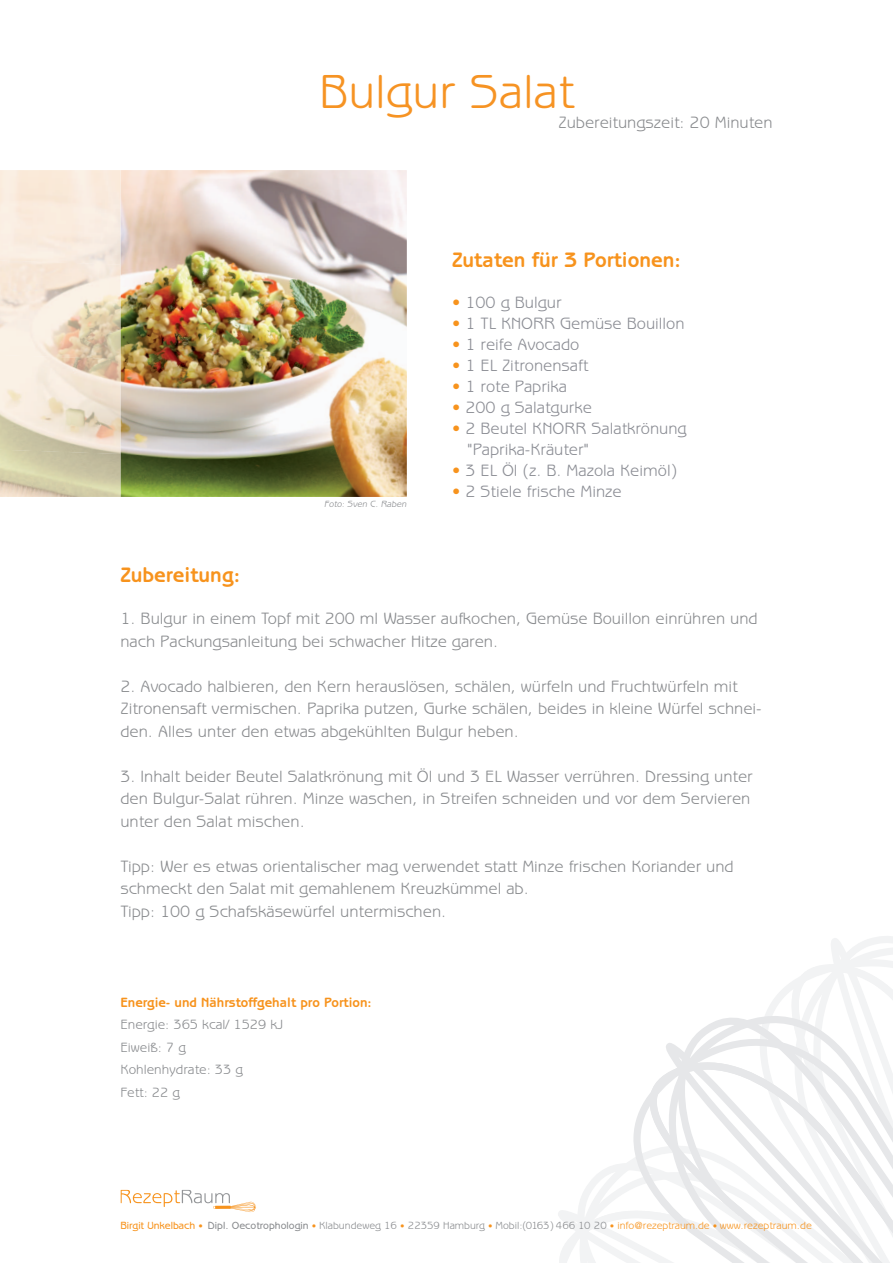
<style>
.page{position:relative;width:893px;height:1263px;background:#fff}
.page>*{position:absolute;margin:0;border:0;box-sizing:border-box;transform-origin:0 0}
.t1{font:48px "Benguiat Gothic";color:#f69323}
.t2{font:700 21px "Benguiat Gothic";color:#f7931d}
.t3{font:16.5px/22.5px "Benguiat Gothic";color:#8a8c8f}
.t4{font:16.5px/21px "Benguiat Gothic";color:#8b8d94}
.t5{font:13.5px/22.5px "Benguiat Gothic";color:#8a8c8f}
.t6{font:700 13.5px "Benguiat Gothic";color:#f7931d}
.t7{font:10.5px "Benguiat Gothic";color:#8a8c8f}
.t8{font:italic 9px "Benguiat Gothic";color:#8a8c8f}
.s1{color:#f7931d}
.s2{font-weight:500;color:#f7931d}
.s3{font-size:9px;color:#f7931d}
.s4{font-weight:500}
</style>
<div class="page">
<img style="left:120px;top:170px;width:287px;height:327px">
<svg style="left:558px;top:936px;width:335px;height:327px"></svg>
<svg style="left:665px;top:1012px;width:228px;height:15px"></svg>
<svg style="left:632px;top:1027px;width:261px;height:236px"></svg>
<svg style="left:664px;top:1039px;width:229px;height:224px"></svg>
<svg style="left:120px;top:1190px;width:136px;height:22px"></svg>
<img style="left:0;top:260px;width:120px;height:95px">
<img style="left:0;top:355px;width:120px;height:95px">
<h1 class="t1" style="left:319px;top:64px;width:256px">Bulgur Salat</h1>
<p class="t3" style="left:558px;top:111px;width:216px">Zubereitungszeit: 20 Minuten</p>
<p class="t8" style="left:324px;top:499px;width:84px">Foto: Sven C. Raben</p>
<p class="t2" style="left:452px;top:248px;width:230px">Zutaten für 3 Portionen:</p>
<p class="t4" style="left:452px;top:292px;width:111px"><span class="s1">•</span> 100 g Bulgur</p>
<p class="t4" style="left:452px;top:313px;width:234px"><span class="s1">•</span> 1 TL KNORR Gemüse Bouillon</p>
<p class="t4" style="left:452px;top:334px;width:129px"><span class="s1">•</span> 1 reife Avocado</p>
<p class="t4" style="left:452px;top:355px;width:138px"><span class="s1">•</span> 1 EL Zitronensaft</p>
<p class="t4" style="left:452px;top:376px;width:117px"><span class="s1">•</span> 1 rote Paprika</p>
<p class="t4" style="left:452px;top:397px;width:141px"><span class="s1">•</span> 200 g Salatgurke</p>
<p class="t4" style="left:467px;top:418px;width:221px;text-indent:-15px"><span class="s1">•</span> 2 Beutel KNORR Salatkrönung "Paprika-Kräuter"</p>
<p class="t4" style="left:452px;top:460px;width:226px"><span class="s1">•</span> 3 EL Öl (z. B. Mazola Keimöl)</p>
<p class="t4" style="left:452px;top:481px;width:171px"><span class="s1">•</span> 2 Stiele frische Minze</p>
<p class="t2" style="left:120px;top:562px;width:121px">Zubereitung:</p>
<p class="t3" style="left:120px;top:607px;width:639px">1. Bulgur in einem Topf mit 200 ml Wasser aufkochen, Gemüse Bouillon einrühren und nach Packungsanleitung bei schwacher Hitze garen.</p>
<p class="t3" style="left:120px;top:675px;width:643px">2. Avocado halbieren, den Kern herauslösen, schälen, würfeln und Fruchtwürfeln mit<br>Zitronensaft vermischen. Paprika putzen, Gurke schälen, beides in kleine Würfel schnei&shy;den. Alles unter den etwas abgekühlten Bulgur heben.</p>
<p class="t3" style="left:120px;top:765px;width:634px">3. Inhalt beider Beutel Salatkrönung mit Öl und 3 EL Wasser verrühren. Dressing unter den Bulgur-Salat rühren. Minze waschen, in Streifen schneiden und vor dem Servieren unter den Salat mischen.</p>
<p class="t3" style="left:120px;top:855px;width:615px">Tipp: Wer es etwas orientalischer mag verwendet statt Minze frischen Koriander und schmeckt den Salat mit gemahlenem Kreuzkümmel ab.<br>Tipp: 100 g Schafskäsewürfel untermischen.</p>
<p class="t6" style="left:120px;top:994px;width:253px">Energie- und Nährstoffgehalt pro Portion:</p>
<p class="t5" style="left:120px;top:1013px;width:164px">Energie: 365 kcal/ 1529 kJ<br>Eiweiß: 7 g<br>Kohlenhydrate: 33 g<br>Fett: 22 g</p>
<p class="t7" style="left:120px;top:1219px;width:693px"><span class="s2">Birgit Unkelbach</span> <span class="s3">•</span> <span class="s4">Dipl. Oecotrophologin</span> <span class="s3">•</span> Klabundeweg 16 <span class="s3">•</span> 22359 Hamburg <span class="s3">•</span> Mobil:(0163) 466 10 20 <span class="s3">•</span> <span class="s1">info@rezeptraum.de</span> <span class="s3">•</span> <span class="s1">www.rezeptraum.de</span></p>
</div>
